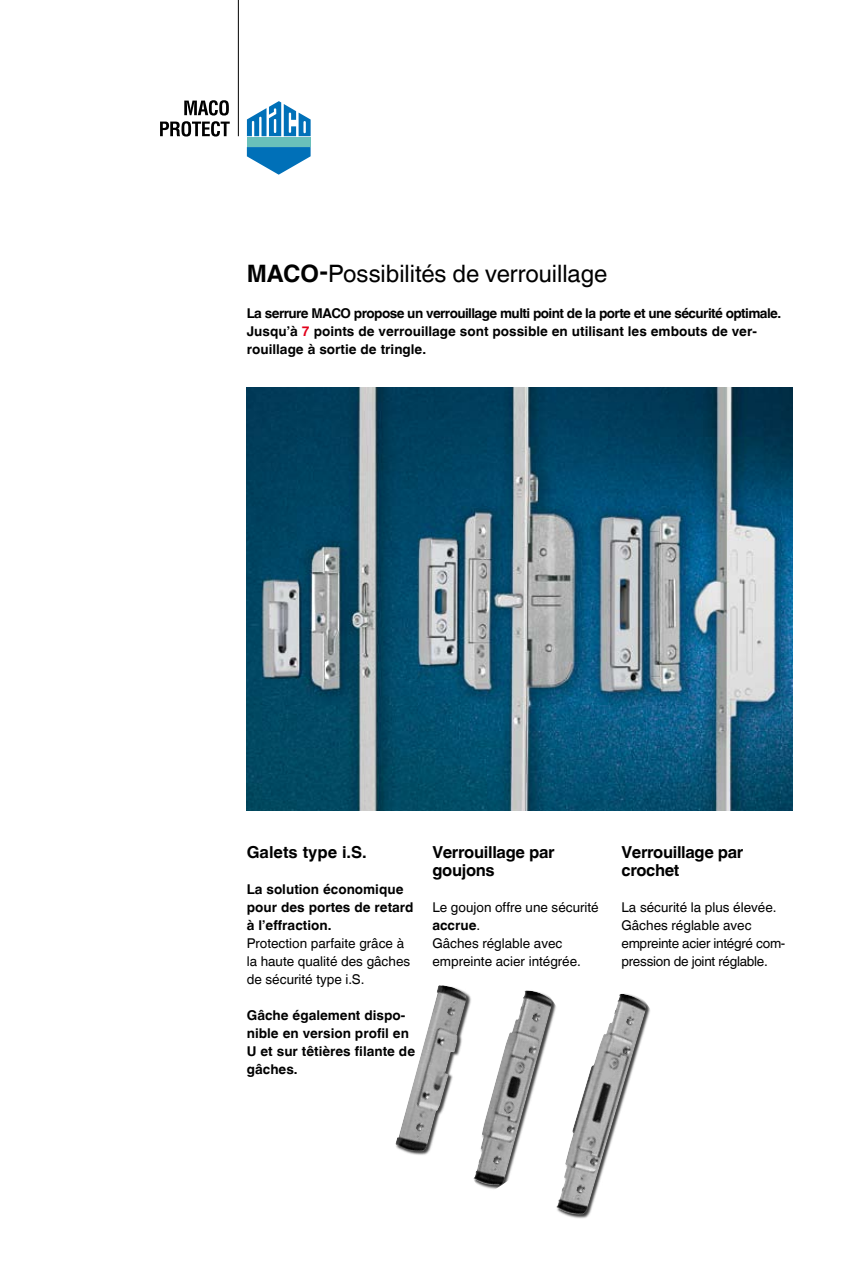
<style>
.page{position:relative;width:851px;height:1263px;background:#fff}
.page>*{position:absolute;margin:0;border:0;box-sizing:border-box;transform-origin:0 0}
.t1{font:24px "Helvetica Linotype";letter-spacing:-.005em;color:#000}
.t2{font:700 16.5px/18px "Helvetica Linotype";letter-spacing:-.02em;color:#000}
.t3{font:700 13.5px/18px "Helvetica Linotype";color:#000}
.t4{font:13.5px/18px "Helvetica Linotype";color:#000}
.t5{font:13.5px/18px "Helvetica Linotype";letter-spacing:-.02em;color:#000}
.t6{font:700 13.5px "Helvetica Linotype";letter-spacing:-.04em;color:#000}
.s1{font-weight:700}
.s2{color:#e2001a}
</style>
<div class="page">
<hr style="left:238px;top:0;width:1px;height:136px;background:#000">
<div style="left:247px;top:138px;width:63px;height:9px;background:#69c0ba"></div>
<svg style="left:247px;top:147px;width:63px;height:28px"></svg>
<svg style="left:247px;top:101px;width:63px;height:35px"></svg>
<svg style="left:160px;top:100px;width:70px;height:37px"></svg>
<img style="left:247px;top:387px;width:545px;height:423px">
<div style="left:473px;top:989px;width:84px;height:202px;background:#000;opacity:.75"></div>
<img style="left:473px;top:990px;width:79px;height:197px">
<div style="left:555px;top:993px;width:96px;height:227px;background:#000;opacity:.75"></div>
<img style="left:556px;top:994px;width:90px;height:222px">
<div style="left:394px;top:984px;width:78px;height:173px;background:#000;opacity:.75"></div>
<img style="left:395px;top:985px;width:72px;height:168px">
<h1 class="t1" style="left:247px;top:259px;width:362px"><span class="s1">Maco-</span>Possibilités de verrouillage</h1>
<p class="t3" style="left:247px;top:304px;width:535px;text-indent:107px">propose un verrouillage multi point de la porte et une sécurité optimale.<br>Jusqu’à <span class="s2">7</span> points de verrouillage sont possible en utilisant les embouts de ver&shy;rouillage à sortie de tringle.</p>
<p class="t6" style="left:247px;top:305px;width:86px">La serrure MACO</p>
<p class="t2" style="left:247px;top:843px;width:122px">Galets type i.S.</p>
<p class="t3" style="left:247px;top:880px;width:168px">La solution économique pour des portes de retard à l’effraction.</p>
<p class="t4" style="left:247px;top:934px;width:165px">Protection parfaite grâce à la haute qualité des gâches de sécurité type i.S.</p>
<p class="t3" style="left:247px;top:1006px;width:170px">Gâche également dispo&shy;nible en version profil en<br>U et sur têtières filante de gâches.</p>
<p class="t2" style="left:432px;top:843px;width:124px">Verrouillage par goujons</p>
<p class="t4" style="left:432px;top:898px;width:168px">Le goujon offre une sécurité <span class="s1">accrue</span>.<br>Gâches réglable avec empreinte acier intégrée.</p>
<p class="t2" style="left:621px;top:843px;width:123px">Verrouillage par crochet</p>
<p class="t5" style="left:621px;top:898px;width:165px">La sécurité la plus élevée.<br>Gâches réglable avec empreinte acier intégré com&shy;pression de joint réglable.</p>
</div>
